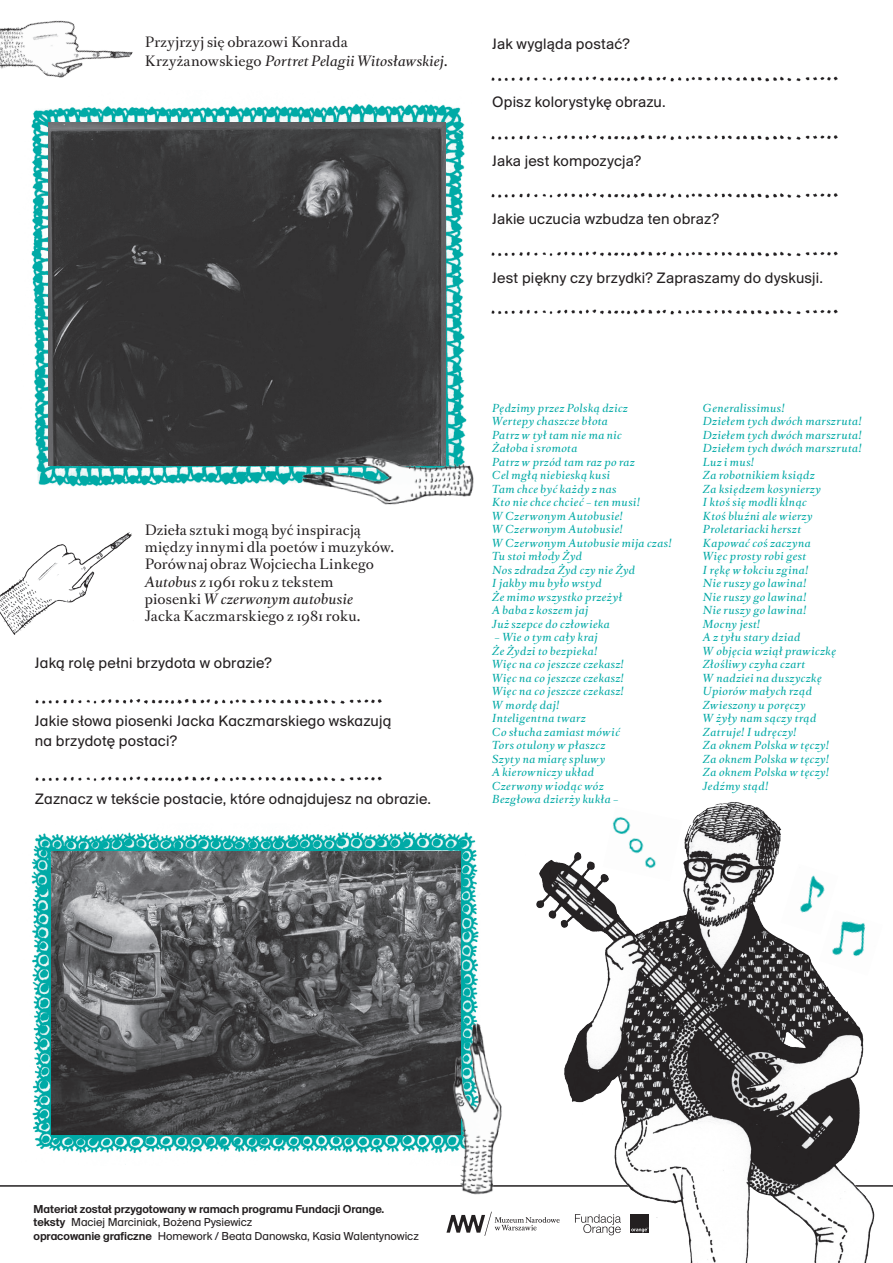
<style>
.page{position:relative;width:893px;height:1263px;background:#fff}
.page>*{position:absolute;margin:0;border:0;box-sizing:border-box;transform-origin:0 0}
.t1{font:15.75px "Suisse BP Intl";letter-spacing:.01em;color:#231f20}
.t2{font:13.5px/17.2px "Romain BP Text";letter-spacing:.01em;color:#231f20}
.t3{font:12px "Suisse BP Intl";letter-spacing:-.005em;color:#231f20}
.t4{font:12px "Suisse BP Intl Antique";letter-spacing:-.005em;color:#231f20}
.t5{font:italic 10.5px "Romain BP Text";letter-spacing:.045em;color:#00a9a5}
.s1{font-style:italic}
.s2{font-family:"Suisse BP Intl Antique"}
</style>
<div class="page">
<img style="left:31px;top:103px;width:436px;height:384px">
<img style="left:31px;top:831px;width:448px;height:334px">
<img style="left:49px;top:122px;width:396px;height:344px">
<svg style="left:0;top:1185px;width:893px;height:27px"></svg>
<img style="left:51px;top:852px;width:410px;height:282px">
<img style="left:491px;top:76px;width:347px;height:6px">
<img style="left:491px;top:193px;width:347px;height:6px">
<img style="left:491px;top:251px;width:347px;height:6px">
<img style="left:491px;top:309px;width:347px;height:6px">
<img style="left:491px;top:135px;width:347px;height:6px">
<img style="left:0;top:20px;width:134px;height:111px">
<img style="left:0;top:532px;width:132px;height:103px">
<img style="left:290px;top:436px;width:184px;height:69px">
<svg style="left:446px;top:1212px;width:74px;height:24px"></svg>
<img style="left:520px;top:802px;width:364px;height:461px">
<img style="left:434px;top:1011px;width:87px;height:187px">
<img style="left:603px;top:806px;width:79px;height:75px">
<img style="left:819px;top:910px;width:64px;height:65px">
<img style="left:781px;top:864px;width:57px;height:70px">
<img style="left:35px;top:699px;width:347px;height:6px">
<img style="left:35px;top:776px;width:347px;height:6px">
<div style="left:630px;top:1214px;width:19px;height:19px;background:#231f20"></div>
<svg style="left:631px;top:1228px;width:17px;height:4px"></svg>
<svg style="left:575px;top:1214px;width:46px;height:21px"></svg>
<p class="t2" style="left:145px;top:31px;width:304px;line-height:19.5px">Przyjrzyj się obrazowi Konrada<br>Krzyżanowskiego <span class="s1">Portret Pelagii Witosławskiej.</span></p>
<p class="t1" style="left:492px;top:34px;width:139px">Jak wygląda postać?</p>
<p class="t1" style="left:492px;top:93px;width:175px">Opisz kolorystykę obrazu.</p>
<p class="t1" style="left:492px;top:151px;width:150px">Jaka jest kompozycja?</p>
<p class="t1" style="left:492px;top:210px;width:228px">Jakie uczucia wzbudza ten obraz?</p>
<p class="t2" style="left:145px;top:520px;width:251px">Dzieła sztuki mogą być inspiracją między innymi dla poetów i muzyków.<br>Porównaj obraz Wojciecha Linkego<br><span class="s1">Autobus</span> z 1961 roku z tekstem<br>piosenki <span class="s1">W czerwonym autobusie</span></p>
<p class="t2" style="left:145px;top:606px;width:217px">Jacka Kaczmarskiego z 1981 roku.</p>
<p class="t1" style="left:35px;top:653px;width:239px">Jaką rolę pełni brzydota w obrazie?</p>
<p class="t1" style="left:35px;top:712px;width:358px">Jakie słowa piosenki Jacka Kaczmarskiego wskazują</p>
<p class="t1" style="left:35px;top:731px;width:144px">na brzydotę postaci?</p>
<p class="t1" style="left:35px;top:790px;width:398px">Zaznacz w tekście postacie, które odnajdujesz na obrazie.</p>
<p class="t1" style="left:492px;top:268px;width:332px">Jest piękny czy brzydki? Zapraszamy do dyskusji.</p>
<p class="t5" style="left:492px;top:399px;width:137px">Pędzimy przez Polską dzicz</p>
<p class="t5" style="left:492px;top:412px;width:117px">Wertepy chaszcze błota</p>
<p class="t5" style="left:492px;top:426px;width:131px">Patrz w tył tam nie ma nic</p>
<p class="t5" style="left:492px;top:439px;width:87px">Żałoba i sromota</p>
<p class="t5" style="left:492px;top:453px;width:144px">Patrz w przód tam raz po raz</p>
<p class="t5" style="left:492px;top:466px;width:119px">Cel mgłą niebieską kusi</p>
<p class="t5" style="left:492px;top:480px;width:126px">Tam chce być każdy z nas</p>
<p class="t5" style="left:492px;top:493px;width:149px">Kto nie chce chcieć – ten musi!</p>
<p class="t5" style="left:492px;top:507px;width:132px">W Czerwonym Autobusie!</p>
<p class="t5" style="left:492px;top:520px;width:132px">W Czerwonym Autobusie!</p>
<p class="t5" style="left:492px;top:534px;width:181px">W Czerwonym Autobusie mija czas!</p>
<p class="t5" style="left:492px;top:547px;width:92px">Tu stoi młody Żyd</p>
<p class="t5" style="left:492px;top:561px;width:145px">Nos zdradza Żyd czy nie Żyd</p>
<p class="t5" style="left:492px;top:574px;width:111px">I jakby mu było wstyd</p>
<p class="t5" style="left:492px;top:588px;width:131px">Że mimo wszystko przeżył</p>
<p class="t5" style="left:492px;top:601px;width:98px">A baba z koszem jaj</p>
<p class="t5" style="left:492px;top:615px;width:119px">Już szepce do człowieka</p>
<p class="t5" style="left:494px;top:628px;width:105px">– Wie o tym cały kraj</p>
<p class="t5" style="left:492px;top:642px;width:107px">Że Żydzi to bezpieka!</p>
<p class="t5" style="left:492px;top:655px;width:133px">Więc na co jeszcze czekasz!</p>
<p class="t5" style="left:492px;top:669px;width:133px">Więc na co jeszcze czekasz!</p>
<p class="t5" style="left:492px;top:682px;width:133px">Więc na co jeszcze czekasz!</p>
<p class="t5" style="left:492px;top:696px;width:69px">W mordę daj!</p>
<p class="t5" style="left:492px;top:709px;width:95px">Inteligentna twarz</p>
<p class="t5" style="left:492px;top:723px;width:129px">Co słucha zamiast mówić</p>
<p class="t5" style="left:492px;top:736px;width:115px">Tors otulony w płaszcz</p>
<p class="t5" style="left:492px;top:750px;width:114px">Szyty na miarę spluwy</p>
<p class="t5" style="left:492px;top:763px;width:104px">A kierowniczy układ</p>
<p class="t5" style="left:492px;top:777px;width:113px">Czerwony wiodąc wóz</p>
<p class="t5" style="left:492px;top:790px;width:128px">Bezgłowa dzierży kukła –</p>
<p class="t5" style="left:703px;top:399px;width:83px">Generalissimus!</p>
<p class="t5" style="left:703px;top:412px;width:160px">Dziełem tych dwóch marszruta!</p>
<p class="t5" style="left:703px;top:426px;width:160px">Dziełem tych dwóch marszruta!</p>
<p class="t5" style="left:703px;top:439px;width:160px">Dziełem tych dwóch marszruta!</p>
<p class="t5" style="left:703px;top:453px;width:53px">Luz i mus!</p>
<p class="t5" style="left:703px;top:466px;width:113px">Za robotnikiem ksiądz</p>
<p class="t5" style="left:703px;top:480px;width:120px">Za księdzem kosynierzy</p>
<p class="t5" style="left:703px;top:493px;width:105px">I ktoś się modli klnąc</p>
<p class="t5" style="left:703px;top:507px;width:111px">Ktoś bluźni ale wierzy</p>
<p class="t5" style="left:703px;top:520px;width:100px">Proletariacki herszt</p>
<p class="t5" style="left:703px;top:534px;width:109px">Kapować coś zaczyna</p>
<p class="t5" style="left:703px;top:547px;width:105px">Więc prosty robi gest</p>
<p class="t5" style="left:703px;top:561px;width:107px">I rękę w łokciu zgina!</p>
<p class="t5" style="left:703px;top:574px;width:105px">Nie ruszy go lawina!</p>
<p class="t5" style="left:703px;top:588px;width:105px">Nie ruszy go lawina!</p>
<p class="t5" style="left:703px;top:601px;width:105px">Nie ruszy go lawina!</p>
<p class="t5" style="left:703px;top:615px;width:59px">Mocny jest!</p>
<p class="t5" style="left:703px;top:628px;width:99px">A z tyłu stary dziad</p>
<p class="t5" style="left:703px;top:642px;width:135px">W objęcia wziął prawiczkę</p>
<p class="t5" style="left:703px;top:655px;width:104px">Złośliwy czyha czart</p>
<p class="t5" style="left:703px;top:669px;width:120px">W nadziei na duszyczkę</p>
<p class="t5" style="left:703px;top:682px;width:111px">Upiorów małych rząd</p>
<p class="t5" style="left:703px;top:696px;width:104px">Zwieszony u poręczy</p>
<p class="t5" style="left:703px;top:709px;width:115px">W żyły nam sączy trąd</p>
<p class="t5" style="left:703px;top:723px;width:95px">Zatruje! I udręczy!</p>
<p class="t5" style="left:703px;top:736px;width:128px">Za oknem Polska w tęczy!</p>
<p class="t5" style="left:703px;top:750px;width:128px">Za oknem Polska w tęczy!</p>
<p class="t5" style="left:703px;top:763px;width:128px">Za oknem Polska w tęczy!</p>
<p class="t5" style="left:703px;top:777px;width:67px">Jedźmy stąd!</p>
<p class="t4" style="left:34px;top:1202px;width:352px">Materiał został przygotowany w ramach programu Fundacji Orange.</p>
<p class="t3" style="left:34px;top:1215px;width:220px"><span class="s2">teksty</span> Maciej Marciniak, Bożena Pysiewicz</p>
<p class="t3" style="left:34px;top:1229px;width:387px"><span class="s2">opracowanie graficzne</span> Homework / Beata Danowska, Kasia Walentynowicz</p>
</div>
